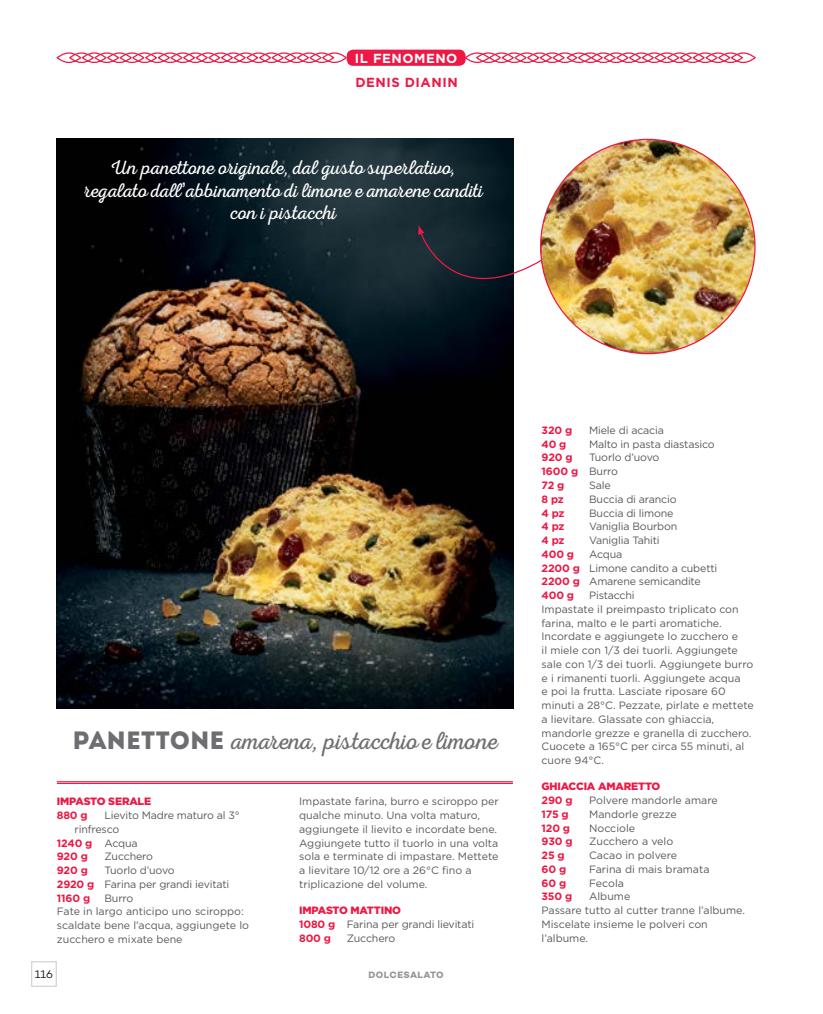
<style>
.page{position:relative;width:823px;height:1014px;background:#fff}
.page>*{position:absolute;margin:0;border:0;box-sizing:border-box;transform-origin:0 0}
.t1{font:25px "Nexa Rust Script L 0";color:#6d6e71}
.t2{font:20px/22.5px "Nexa Rust Script L 0";color:#fff;text-align:center}
.t3{font:700 13.12px "Gotham";letter-spacing:.04em;color:#ed1844}
.t4{font:700 13.12px "Gotham";letter-spacing:.04em;color:#fff}
.t5{font:11.25px "Campton Light DEMO";color:#000}
.t6{font:10.62px/13.8px "Gotham";color:#58595b}
.t7{font:700 10.62px "Gotham";letter-spacing:-.015em;color:#ed1844}
.t8{font:900 10.62px "Gotham";letter-spacing:-.015em;color:#ed1844}
.t9{font:9.38px "Campton Bold DEMO";letter-spacing:.045em;color:#939598}
.s1{font-family:"Arial"}
.s2{font-family:"Intro"}
.s3{font-weight:400;color:#58595b}
.s4{font-weight:700;color:#ed1844}
.s5{font-weight:900;color:#ed1844}
</style>
<div class="page">
<div style="left:31px;top:961px;width:26px;height:25px;border:1px solid #d1d3d4"></div>
<hr style="left:57px;top:781px;width:455px;height:1px;background:#ed1844">
<hr style="left:57px;top:783px;width:455px;height:1px;background:#ed1844">
<img style="left:57px;top:139px;width:456px;height:569px">
<svg style="left:418px;top:225px;width:132px;height:67px"></svg>
<img style="left:540px;top:139px;width:214px;height:214px;border-radius:107px">
<div style="left:94px;top:52px;width:25px;height:11px;border:1px solid #ed1844;border-radius:50%"></div>
<div style="left:69px;top:52px;width:25px;height:11px;border:1px solid #ed1844;border-radius:50%"></div>
<div style="left:120px;top:52px;width:24px;height:11px;border:1px solid #ed1844;border-radius:50%"></div>
<div style="left:57px;top:52px;width:24px;height:11px;border:1px solid #ed1844;border-radius:50%"></div>
<div style="left:107px;top:52px;width:25px;height:11px;border:1px solid #ed1844;border-radius:50%"></div>
<div style="left:82px;top:52px;width:24px;height:11px;border:1px solid #ed1844;border-radius:50%"></div>
<div style="left:132px;top:52px;width:25px;height:11px;border:1px solid #ed1844;border-radius:50%"></div>
<div style="left:233px;top:52px;width:25px;height:11px;border:1px solid #ed1844;border-radius:50%"></div>
<div style="left:145px;top:52px;width:25px;height:11px;border:1px solid #ed1844;border-radius:50%"></div>
<div style="left:246px;top:52px;width:25px;height:11px;border:1px solid #ed1844;border-radius:50%"></div>
<div style="left:196px;top:52px;width:24px;height:11px;border:1px solid #ed1844;border-radius:50%"></div>
<div style="left:297px;top:52px;width:24px;height:11px;border:1px solid #ed1844;border-radius:50%"></div>
<div style="left:170px;top:52px;width:25px;height:11px;border:1px solid #ed1844;border-radius:50%"></div>
<div style="left:271px;top:52px;width:25px;height:11px;border:1px solid #ed1844;border-radius:50%"></div>
<div style="left:158px;top:52px;width:24px;height:11px;border:1px solid #ed1844;border-radius:50%"></div>
<div style="left:259px;top:52px;width:24px;height:11px;border:1px solid #ed1844;border-radius:50%"></div>
<div style="left:208px;top:52px;width:25px;height:11px;border:1px solid #ed1844;border-radius:50%"></div>
<div style="left:309px;top:52px;width:25px;height:11px;border:1px solid #ed1844;border-radius:50%"></div>
<div style="left:221px;top:52px;width:24px;height:11px;border:1px solid #ed1844;border-radius:50%"></div>
<div style="left:322px;top:52px;width:24px;height:11px;border:1px solid #ed1844;border-radius:50%"></div>
<div style="left:183px;top:52px;width:24px;height:11px;border:1px solid #ed1844;border-radius:50%"></div>
<div style="left:284px;top:52px;width:25px;height:11px;border:1px solid #ed1844;border-radius:50%"></div>
<div style="left:577px;top:52px;width:25px;height:11px;border:1px solid #ed1844;border-radius:50%"></div>
<div style="left:476px;top:52px;width:24px;height:11px;border:1px solid #ed1844;border-radius:50%"></div>
<div style="left:566px;top:52px;width:25px;height:11px;border:1px solid #ed1844;border-radius:50%"></div>
<div style="left:464px;top:52px;width:25px;height:11px;border:1px solid #ed1844;border-radius:50%"></div>
<div style="left:692px;top:52px;width:25px;height:11px;border:1px solid #ed1844;border-radius:50%"></div>
<div style="left:717px;top:52px;width:25px;height:11px;border:1px solid #ed1844;border-radius:50%"></div>
<div style="left:705px;top:52px;width:24px;height:11px;border:1px solid #ed1844;border-radius:50%"></div>
<div style="left:730px;top:52px;width:25px;height:11px;border:1px solid #ed1844;border-radius:50%"></div>
<div style="left:590px;top:52px;width:25px;height:11px;border:1px solid #ed1844;border-radius:50%"></div>
<div style="left:489px;top:52px;width:24px;height:11px;border:1px solid #ed1844;border-radius:50%"></div>
<div style="left:641px;top:52px;width:25px;height:11px;border:1px solid #ed1844;border-radius:50%"></div>
<div style="left:539px;top:52px;width:25px;height:11px;border:1px solid #ed1844;border-radius:50%"></div>
<div style="left:616px;top:52px;width:24px;height:11px;border:1px solid #ed1844;border-radius:50%"></div>
<div style="left:514px;top:52px;width:25px;height:11px;border:1px solid #ed1844;border-radius:50%"></div>
<div style="left:666px;top:52px;width:25px;height:11px;border:1px solid #ed1844;border-radius:50%"></div>
<div style="left:603px;top:52px;width:25px;height:11px;border:1px solid #ed1844;border-radius:50%"></div>
<div style="left:501px;top:52px;width:25px;height:11px;border:1px solid #ed1844;border-radius:50%"></div>
<div style="left:654px;top:52px;width:24px;height:11px;border:1px solid #ed1844;border-radius:50%"></div>
<div style="left:552px;top:52px;width:25px;height:11px;border:1px solid #ed1844;border-radius:50%"></div>
<div style="left:628px;top:52px;width:25px;height:11px;border:1px solid #ed1844;border-radius:50%"></div>
<div style="left:527px;top:52px;width:24px;height:11px;border:1px solid #ed1844;border-radius:50%"></div>
<div style="left:679px;top:52px;width:25px;height:11px;border:1px solid #ed1844;border-radius:50%"></div>
<div style="left:346px;top:50px;width:119px;height:16px;background:#ed1844;border-radius:6px"></div>
<p class="t4" style="left:355px;top:50px;width:104px">IL FENOMENO</p>
<p class="t3" style="left:355px;top:74px;width:104px">DENIS DIANIN</p>
<h2 class="t2" style="left:84px;top:159px;width:400px">Un panettone originale, dal gusto superlativo, regalato dall<span class="s1">’</span>abbinamento di limone e amarene canditi con i pistacchi</h2>
<h1 class="t1" style="left:72px;top:727px;width:426px"><span class="s2">PANETTONE</span> amarena, pistacchio e limone</h1>
<p class="t8" style="left:57px;top:794px;width:96px">IMPASTO SERALE</p>
<p class="t7" style="left:57px;top:808px;width:32px">880 g</p>
<p class="t6" style="left:104px;top:808px;width:137px">Lievito Madre maturo al 3°</p>
<p class="t6" style="left:75px;top:822px;width:46px">rinfresco</p>
<p class="t7" style="left:57px;top:835px;width:82px">1240 g <span class="s3">Acqua</span></p>
<p class="t7" style="left:57px;top:849px;width:33px">920 g</p>
<p class="t6" style="left:104px;top:849px;width:50px">Zucchero</p>
<p class="t7" style="left:57px;top:863px;width:33px">920 g</p>
<p class="t6" style="left:57px;top:863px;width:174px;text-indent:48px">Tuorlo d’uovo<br><span class="s4">2920 g</span> Farina per grandi ievitati<br><span class="s4">1160 g</span></p>
<p class="t6" style="left:57px;top:890px;width:194px;text-indent:48px">Burro<br>Fate in largo anticipo uno sciroppo: scaldate bene l’acqua, aggiungete lo zucchero e mixate bene</p>
<p class="t6" style="left:299px;top:794px;width:201px">Impastate farina, burro e sciroppo per qualche minuto. Una volta maturo, aggiungete il lievito e incordate bene.<br>Aggiungete tutto il tuorlo in una volta sola e terminate di impastare. Mettete a lievitare 10/12 ore a 26°C fino a triplicazione del volume.</p>
<p class="t6" style="left:299px;top:903px;width:176px"><span class="s5">IMPASTO MATTINO<br></span><span class="s4">1080 g</span> Farina per grandi lievitati<br><span class="s4">800 g</span></p>
<p class="t6" style="left:346px;top:930px;width:50px">Zucchero</p>
<p class="t5" style="left:35px;top:968px;width:20px">116</p>
<p class="t9" style="left:368px;top:969px;width:77px">DOLCESALATO</p>
<p class="t7" style="left:541px;top:423px;width:32px">320 g</p>
<p class="t6" style="left:588px;top:423px;width:76px">Miele di acacia</p>
<p class="t7" style="left:541px;top:437px;width:26px">40 g</p>
<p class="t6" style="left:588px;top:437px;width:127px">Malto in pasta diastasico</p>
<p class="t7" style="left:541px;top:450px;width:33px">920 g</p>
<p class="t6" style="left:541px;top:450px;width:119px;text-indent:48px">Tuorlo d’uovo<br><span class="s4">1600 g</span> Burro<br><span class="s4">72 g</span></p>
<p class="t6" style="left:588px;top:478px;width:23px">Sale</p>
<p class="t7" style="left:541px;top:492px;width:24px">8 pz</p>
<p class="t6" style="left:588px;top:492px;width:89px">Buccia di arancio</p>
<p class="t7" style="left:541px;top:505px;width:25px">4 pz</p>
<p class="t6" style="left:588px;top:505px;width:86px">Buccia di limone</p>
<p class="t7" style="left:541px;top:519px;width:25px">4 pz</p>
<p class="t6" style="left:588px;top:519px;width:90px">Vaniglia Bourbon</p>
<p class="t7" style="left:541px;top:533px;width:25px">4 pz</p>
<p class="t6" style="left:588px;top:533px;width:72px">Vaniglia Tahiti</p>
<p class="t7" style="left:541px;top:547px;width:34px">400 g</p>
<p class="t6" style="left:541px;top:547px;width:177px;text-indent:48px">Acqua<br><span class="s4">2200 g</span> Limone candito a cubetti<br><span class="s4">2200 g</span> Amarene semicandite<br><span class="s4">400 g</span></p>
<p class="t6" style="left:541px;top:588px;width:214px;text-indent:48px">Pistacchi<br>Impastate il preimpasto triplicato con farina, malto e le parti aromatiche.<br>Incordate e aggiungete lo zucchero e<br>il miele con 1/3 dei tuorli. Aggiungete sale con 1/3 dei tuorli. Aggiungete burro e i rimanenti tuorli. Aggiungete acqua<br>e poi la frutta. Lasciate riposare 60 minuti a 28°C. Pezzate, pirlate e mettete a lievitare. Glassate con ghiaccia, mandorle grezze e granella di zucchero.<br>Cuocete a 165°C per circa 55 minuti, al cuore 94°C.</p>
<p class="t8" style="left:541px;top:779px;width:120px">GHIACCIA AMARETTO</p>
<p class="t7" style="left:541px;top:793px;width:33px">290 g</p>
<p class="t6" style="left:588px;top:793px;width:130px">Polvere mandorle amare</p>
<p class="t7" style="left:541px;top:807px;width:29px">175 g</p>
<p class="t6" style="left:588px;top:807px;width:89px">Mandorle grezze</p>
<p class="t7" style="left:541px;top:820px;width:30px">120 g</p>
<p class="t6" style="left:588px;top:820px;width:47px">Nocciole</p>
<p class="t7" style="left:541px;top:834px;width:33px">930 g</p>
<p class="t6" style="left:588px;top:834px;width:86px">Zucchero a velo</p>
<p class="t7" style="left:541px;top:848px;width:25px">25 g</p>
<p class="t6" style="left:588px;top:848px;width:90px">Cacao in polvere</p>
<p class="t7" style="left:541px;top:862px;width:26px">60 g</p>
<p class="t6" style="left:588px;top:862px;width:122px">Farina di mais bramata</p>
<p class="t7" style="left:541px;top:875px;width:26px">60 g</p>
<p class="t6" style="left:588px;top:875px;width:36px">Fecola</p>
<p class="t7" style="left:541px;top:889px;width:32px">350 g</p>
<p class="t6" style="left:541px;top:889px;width:205px;text-indent:48px">Albume<br>Passare tutto al cutter tranne l’albume.<br>Miscelate insieme le polveri con l’albume.</p>
</div>
